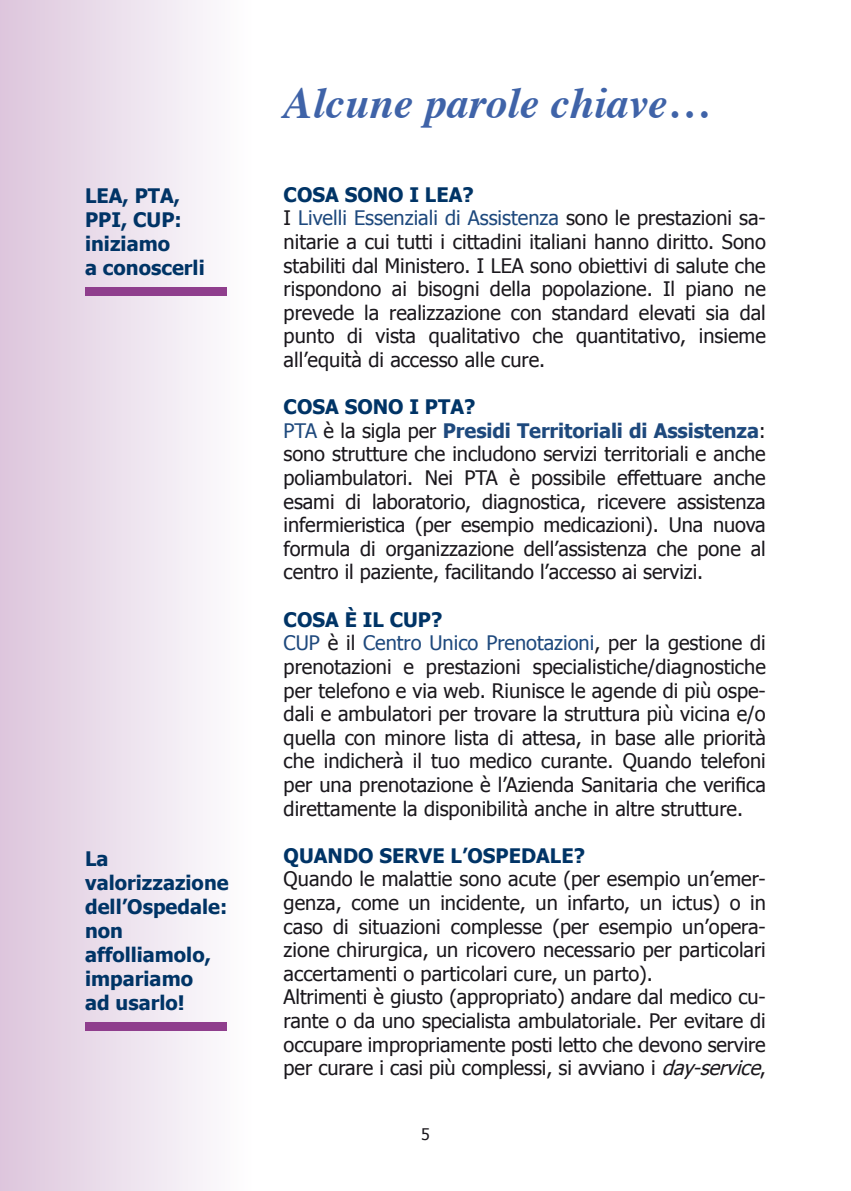
<style>
.page{position:relative;width:851px;height:1191px;background:#fff}
.page>*{position:absolute;margin:0;border:0;box-sizing:border-box;transform-origin:0 0}
.t1{font:italic 700 44px "Times";color:#3f63a8}
.t2{font:20px/23.6px "Tahoma";color:#1a171c}
.t3{font:700 20px/24px "Tahoma";color:#003466}
.t4{font:16px "Tahoma";color:#1a171c}
.s1{font-weight:700;color:#003466}
.s2{color:#1e497d}
.s3{font-weight:700;color:#1e497d}
.s4{font-style:italic}
</style>
<div class="page">
<div style="left:0;top:0;width:252px;height:1191px;background:linear-gradient(to right,#ddc6dc,#fdfeff)"></div>
<div style="left:85px;top:287px;width:142px;height:9px;background:#8f3e8d"></div>
<div style="left:85px;top:1021px;width:142px;height:9px;background:#8f3e8d"></div>
<p class="t3" style="left:85px;top:183px;width:121px">LEA, PTA,<br>PPI, CUP: iniziamo<br>a conoscerli</p>
<p class="t3" style="left:85px;top:845px;width:145px">La valorizzazione dell’Ospedale: non affolliamolo, impariamo<br>ad usarlo!</p>
<h1 class="t1" style="left:283px;top:62px;width:429px">Alcune parole chiave…</h1>
<p class="t2" style="left:283px;top:182px;width:483px"><span class="s1">COSA SONO I LEA?<br></span>I <span class="s2">Livelli Essenziali di Assistenza</span> sono le prestazioni sa&shy;nitarie a cui tutti i cittadini italiani hanno diritto. Sono stabiliti dal Ministero. I LEA sono obiettivi di salute che rispondono ai bisogni della popolazione. Il piano ne prevede la realizzazione con standard elevati sia dal punto di vista qualitativo che quantitativo, insieme all’equità di accesso alle cure.</p>
<p class="t2" style="left:283px;top:394px;width:483px"><span class="s1">COSA SONO I PTA?<br></span><span class="s2">PTA</span> è la sigla per <span class="s3">Presidi Territoriali di Assistenza</span>: sono strutture che includono servizi territoriali e anche poliambulatori. Nei PTA è possibile effettuare anche esami di laboratorio, diagnostica, ricevere assistenza infermieristica (per esempio medicazioni). Una nuova formula di organizzazione dell’assistenza che pone al centro il paziente, facilitando l’accesso ai servizi.</p>
<p class="t2" style="left:283px;top:607px;width:483px"><span class="s1">COSA È IL CUP?<br></span><span class="s2">CUP</span> è il <span class="s2">Centro Unico Prenotazioni</span>, per la gestione di prenotazioni e prestazioni specialistiche/diagnostiche per telefono e via web. Riunisce le agende di più ospe&shy;dali e ambulatori per trovare la struttura più vicina e/o quella con minore lista di attesa, in base alle priorità che indicherà il tuo medico curante. Quando telefoni per una prenotazione è l’Azienda Sanitaria che verifica direttamente la disponibilità anche in altre strutture.</p>
<p class="t3" style="left:283px;top:843px;width:303px">QUANDO SERVE L’OSPEDALE?</p>
<p class="t2" style="left:283px;top:866px;width:484px">Quando le malattie sono acute (per esempio un’emer&shy;genza, come un incidente, un infarto, un ictus) o in caso di situazioni complesse (per esempio un’opera&shy;zione chirurgica, un ricovero necessario per particolari accertamenti o particolari cure, un parto).<br>Altrimenti è giusto (appropriato) andare dal medico cu&shy;rante o da uno specialista ambulatoriale. Per evitare di occupare impropriamente posti letto che devono servire per curare i casi più complessi, si avviano i <span class="s4">day-service</span>,</p>
<p class="t4" style="left:421px;top:1124px;width:10px">5</p>
</div>
